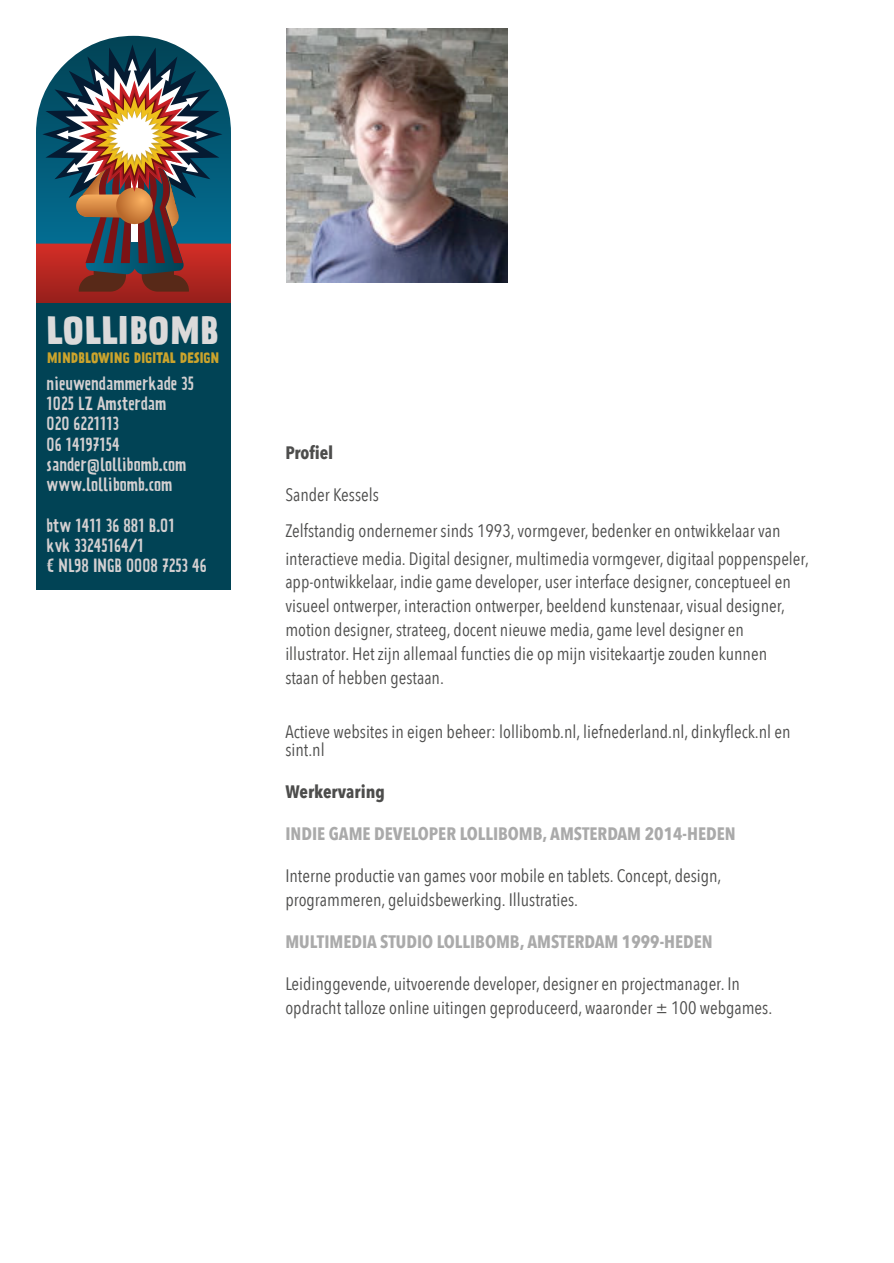
<style>
.page{position:relative;width:894px;height:1263px;background:#fff}
.page>*{position:absolute;margin:0;border:0;box-sizing:border-box;transform-origin:0 0}
.t1{font:700 34.8px "Prater Sans One";color:#dbdada}
.t2{font:18px/23.7px "Avenir Next Condensed";color:#4d4d4c}
.t3{font:700 18px "Avenir Next Condensed";color:#aaa}
.t4{font:700 18px "Avenir Next Condensed";color:#4d4d4c}
.t5{font:16.95px/20.2px "Prater Sans One";color:#d4d0d1}
.t6{font:700 13.35px "Prater Sans One";letter-spacing:.02em;color:#cca42c;scale:.91 1}
</style>
<div class="page">
<div style="left:36px;top:303px;width:195px;height:286px;background:#014355"></div>
<div style="left:36px;top:244px;width:195px;height:59px;background:#9b201c"></div>
<svg style="left:36px;top:36px;width:195px;height:256px"></svg>
<img style="left:286px;top:28px;width:222px;height:254px">
<h1 class="t1" style="left:46px;top:308px;width:174px">LOLLIBOMB</h1>
<p class="t6" style="left:47px;top:349px;width:190px">MINDBLOWING DIGITAL DESIGN</p>
<p class="t5" style="left:47px;top:373px;width:149px">nieuwendammerkade 35<br>1025 LZ Amsterdam<br>020 6221113<br>06 14197154 sander@lollibomb.com www.lollibomb.com</p>
<p class="t5" style="left:47px;top:515px;width:162px">btw 1411 36 881 B.01<br>kvk 33245164/1<br>€ NL98 INGB 0008 7253 46</p>
<p class="t4" style="left:285px;top:441px;width:50px">Profiel</p>
<p class="t2" style="left:285px;top:477px;width:497px;line-height:36px">Sander Kessels<br>Zelfstandig ondernemer sinds 1993, vormgever, bedenker en ontwikkelaar van</p>
<p class="t2" style="left:285px;top:547px;width:525px">interactieve media. Digital designer, multimedia vormgever, digitaal poppenspeler, app-ontwikkelaar, indie game developer, user interface designer, conceptueel en visueel ontwerper, interaction ontwerper, beeldend kunstenaar, visual designer, motion designer, strateeg, docent nieuwe media, game level designer en illustrator. Het zijn allemaal functies die op mijn visitekaartje zouden kunnen<br>staan of hebben gestaan.</p>
<p class="t2" style="left:285px;top:723px;width:507px;line-height:18px">Actieve websites in eigen beheer: lollibomb.nl, liefnederland.nl, dinkyfleck.nl en sint.nl</p>
<p class="t4" style="left:285px;top:780px;width:101px">Werkervaring</p>
<p class="t3" style="left:285px;top:822px;width:452px">INDIE GAME DEVELOPER LOLLIBOMB, AMSTERDAM 2014-HEDEN</p>
<p class="t2" style="left:285px;top:864px;width:438px">Interne productie van games voor mobile en tablets. Concept, design, programmeren, geluidsbewerking. Illustraties.</p>
<p class="t3" style="left:285px;top:930px;width:429px">MULTIMEDIA STUDIO LOLLIBOMB, AMSTERDAM 1999-HEDEN</p>
<p class="t2" style="left:285px;top:972px;width:488px">Leidinggevende, uitvoerende developer, designer en projectmanager. In opdracht talloze online uitingen geproduceerd, waaronder ± 100 webgames.</p>
</div>
